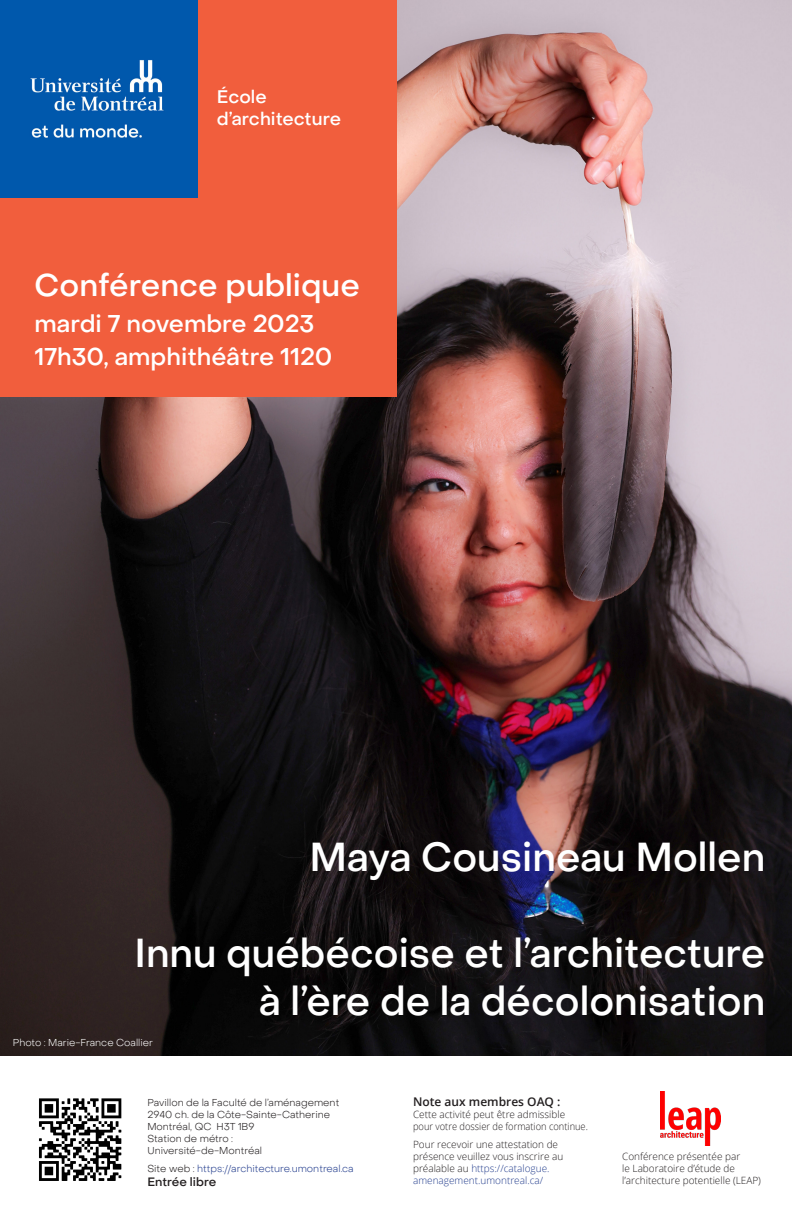
<style>
.page{position:relative;width:792px;height:1224px;background:#fff}
.page>*{position:absolute;margin:0;border:0;box-sizing:border-box;transform-origin:0 0}
.t1{font:500 40px "Object Sans";color:#fff}
.Titre{font:500 31px "Object Sans";color:#fff}
.Titre-2{font:500 24px "Object Sans";color:#fff}
.Titre-3{font:500 18px "Object Sans";color:#fff}
.t2{font:600 12px "Open Sans";color:#231f20}
.t3{font:500 12px "Object Sans";color:#231f20}
.t4{font:300 10px "Object Sans";color:#231f20}
.t5{font:300 10px "Open Sans";color:#231f20}
.t6{font:300 10px/12px "Open Sans";color:#253f8e}
.t7{font:300 10px/18px "Open Sans";color:#231f20;scale:.93 1}
.t8{font:300 10px "Object Sans";color:#253f8e}
.t9{font:300 10px "Object Sans";color:#fff}
.s1{color:#231f20}
</style>
<div class="page">
<img style="left:1px;top:0;width:791px;height:1055px">
<div style="left:0;top:0;width:396px;height:396px;background:#f15e3d"></div>
<img style="left:0;top:0;width:198px;height:198px">
<img style="left:39px;top:1098px;width:83px;height:83px">
<img style="left:660px;top:1091px;width:61px;height:54px">
<p class="Titre-3" style="left:217px;top:86px;width:51px">École</p>
<p class="Titre-3" style="left:217px;top:107px;width:126px">d’architecture</p>
<p class="Titre" style="left:35px;top:266px;width:327px">Conférence publique</p>
<p class="Titre-2" style="left:35px;top:309px;width:281px">mardi 7 novembre 2023</p>
<p class="Titre-2" style="left:35px;top:342px;width:299px">17h30, amphithéâtre 1120</p>
<p class="t1" style="left:309px;top:833px;width:457px">Maya Cousineau Mollen</p>
<p class="t1" style="left:134px;top:929px;width:632px">Innu québécoise et l’architecture</p>
<p class="t1" style="left:259px;top:977px;width:508px">à l’ère de la décolonisation</p>
<p class="t9" style="left:13px;top:1036px;width:142px">Photo : Marie-France Coallier</p>
<p class="t4" style="left:147px;top:1097px;width:193px">Pavillon de la Faculté de l’aménagement</p>
<p class="t4" style="left:147px;top:1109px;width:184px">2940 ch. de la Côte-Sainte-Catherine</p>
<p class="t4" style="left:147px;top:1121px;width:109px">Montréal, QC H3T 1B9</p>
<p class="t4" style="left:147px;top:1133px;width:87px">Station de métro :</p>
<p class="t4" style="left:147px;top:1145px;width:116px">Université-de-Montréal</p>
<p class="t8" style="left:147px;top:1163px;width:208px"><span class="s1">Site web :</span> https://architecture.umontreal.ca</p>
<p class="t3" style="left:147px;top:1174px;width:70px">Entrée libre</p>
<p class="t2" style="left:413px;top:1093px;width:149px">Note aux membres OAQ :</p>
<p class="t5" style="left:413px;top:1107px;width:154px">Cette activité peut être admissible</p>
<p class="t7" style="left:413px;top:1117px;width:190px">pour votre dossier de formation continue.<br>Pour recevoir une attestation de</p>
<p class="t6" style="left:413px;top:1150px;width:152px"><span class="s1">présence veuillez vous inscrire au préalable au</span> https://catalogue. amenagement.umontreal.ca/</p>
<p class="t5" style="left:622px;top:1149px;width:120px">Conférence présentée par</p>
<p class="t5" style="left:622px;top:1161px;width:114px">le Laboratoire d’étude de</p>
<p class="t5" style="left:622px;top:1173px;width:140px">l’architecture potentielle (LEAP)</p>
</div>
